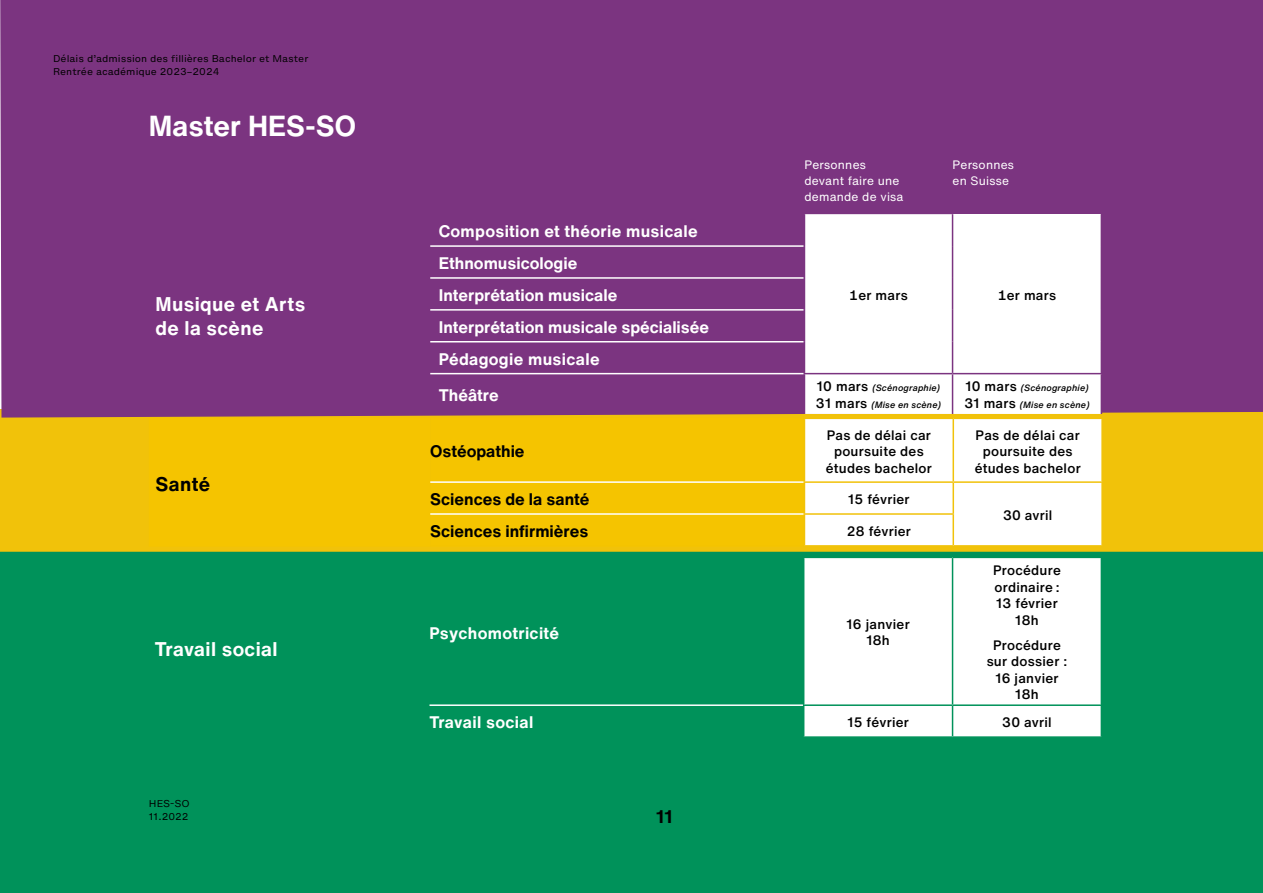
<style>
.page{position:relative;width:1263px;height:893px;background:#fff}
.page>*{position:absolute;margin:0;border:0;box-sizing:border-box;transform-origin:0 0}
.t1{font:700 28.5px "Helvetica Now Text";color:#fff}
.t2{font:700 19.5px/24px "Helvetica Now Text";letter-spacing:.02em;color:#fff}
.t3{font:700 19.5px "Helvetica Now Text";letter-spacing:.02em;color:#000}
.t4{font:700 18px "Helvetica Now Text";color:#000}
.t5{font:700 16.5px/32px "Helvetica Now Text";color:#fff}
.t6{font:700 16.5px "Helvetica Now Text";letter-spacing:.02em;color:#fff}
.t7{font:700 16.5px "Helvetica Now Text";color:#000}
.t8{font:500 13.5px/16.5px "Helvetica Now Text";letter-spacing:.02em;color:#000;text-align:center}
.t9{font:12px/15.8px "Helvetica Now Text";letter-spacing:.02em;color:#fff}
.t10{font:9px/12.8px "Helvetica Now Micro";color:#000}
.t11{font:italic 500 9px/16.5px "Helvetica Now Text";letter-spacing:.02em;color:#000}
.s1{font-style:normal;font-size:13.5px}
</style>
<div class="page">
<div style="left:0;top:409px;width:1263px;height:212px;background:#f1c20a"></div>
<div style="left:0;top:0;width:1263px;height:418px;background:#7b3480"></div>
<div style="left:1px;top:552px;width:1261px;height:340px;background:#00925a"></div>
<div style="left:0;top:552px;width:1263px;height:341px;border:2px solid #00925a"></div>
<svg style="left:805px;top:214px;width:296px;height:200px"></svg>
<div style="left:952px;top:214px;width:149px;height:160px;background:#fff"></div>
<hr style="left:430px;top:245px;width:374px;height:2px;background:#fff">
<hr style="left:430px;top:277px;width:374px;height:2px;background:#fff">
<hr style="left:430px;top:309px;width:374px;height:2px;background:#fff">
<hr style="left:430px;top:341px;width:374px;height:1px;background:#fff">
<hr style="left:430px;top:373px;width:374px;height:1px;background:#fff">
<hr style="left:149px;top:159px;width:1px;height:55px;background:#7b3480">
<hr style="left:149px;top:214px;width:1px;height:32px;background:#7b3480">
<hr style="left:149px;top:246px;width:1px;height:32px;background:#7b3480">
<hr style="left:149px;top:278px;width:1px;height:32px;background:#7b3480">
<hr style="left:149px;top:310px;width:1px;height:32px;background:#7b3480">
<hr style="left:149px;top:342px;width:1px;height:32px;background:#7b3480">
<hr style="left:149px;top:374px;width:1px;height:40px;background:#7b3480">
<hr style="left:804px;top:214px;width:1px;height:32px;background:#7b3480">
<hr style="left:952px;top:214px;width:1px;height:32px;background:#7b3480">
<hr style="left:952px;top:246px;width:1px;height:32px;background:#7b3480">
<hr style="left:952px;top:278px;width:1px;height:32px;background:#7b3480">
<hr style="left:952px;top:310px;width:1px;height:32px;background:#7b3480">
<hr style="left:952px;top:342px;width:1px;height:31px;background:#7b3480">
<hr style="left:1101px;top:214px;width:1px;height:32px;background:#7b3480">
<hr style="left:1101px;top:246px;width:1px;height:32px;background:#7b3480">
<hr style="left:1101px;top:278px;width:1px;height:32px;background:#7b3480">
<hr style="left:1101px;top:310px;width:1px;height:32px;background:#7b3480">
<hr style="left:1101px;top:342px;width:1px;height:31px;background:#7b3480">
<hr style="left:804px;top:246px;width:1px;height:32px;background:#7b3480">
<hr style="left:804px;top:278px;width:1px;height:32px;background:#7b3480">
<hr style="left:804px;top:310px;width:1px;height:32px;background:#7b3480">
<hr style="left:804px;top:342px;width:1px;height:31px;background:#7b3480">
<hr style="left:804px;top:374px;width:1px;height:40px;background:#7b3480">
<hr style="left:804px;top:373px;width:148px;height:1px;background:#7b3480">
<hr style="left:952px;top:374px;width:1px;height:40px;background:#7b3480">
<hr style="left:952px;top:373px;width:150px;height:1px;background:#7b3480">
<hr style="left:1101px;top:374px;width:1px;height:40px;background:#7b3480">
<div style="left:150px;top:418px;width:280px;height:128px;background:#f5c400"></div>
<div style="left:805px;top:419px;width:296px;height:126px;background:#fff"></div>
<hr style="left:149px;top:418px;width:281px;height:1px;background:#f5c400">
<hr style="left:149px;top:419px;width:1px;height:63px;background:#f5c400">
<hr style="left:149px;top:482px;width:1px;height:32px;background:#f5c400">
<hr style="left:149px;top:514px;width:1px;height:31px;background:#f5c400">
<hr style="left:149px;top:545px;width:281px;height:2px;background:#f5c400">
<hr style="left:430px;top:418px;width:374px;height:1px;background:#f5c400">
<hr style="left:430px;top:545px;width:374px;height:2px;background:#f5c400">
<hr style="left:430px;top:481px;width:374px;height:2px;background:#fff">
<hr style="left:430px;top:513px;width:374px;height:2px;background:#fff">
<hr style="left:952px;top:419px;width:2px;height:62px;background:#f1c20a">
<hr style="left:804px;top:481px;width:149px;height:2px;background:#f1c20a">
<hr style="left:953px;top:481px;width:150px;height:2px;background:#f1c20a">
<hr style="left:952px;top:483px;width:2px;height:30px;background:#f1c20a">
<hr style="left:804px;top:513px;width:150px;height:2px;background:#f1c20a">
<hr style="left:952px;top:515px;width:2px;height:30px;background:#f1c20a">
<div style="left:804px;top:558px;width:297px;height:178px;background:#fff"></div>
<div style="left:952px;top:557px;width:149px;height:148px;background:#fff"></div>
<hr style="left:429px;top:704px;width:374px;height:2px;background:#fff">
<hr style="left:952px;top:557px;width:150px;height:1px;background:#00925a">
<hr style="left:952px;top:558px;width:1px;height:146px;background:#00925a">
<hr style="left:803px;top:704px;width:149px;height:2px;background:#00925a">
<hr style="left:952px;top:704px;width:150px;height:2px;background:#00925a">
<hr style="left:952px;top:706px;width:1px;height:30px;background:#00925a">
<p class="t10" style="left:53px;top:52px;width:257px">Délais d’admission des fillières Bachelor et Master<br>Rentrée académique 2023–2024</p>
<h1 class="t1" style="left:149px;top:104px;width:209px">Master HES-SO</h1>
<h2 class="t2" style="left:156px;top:291px;width:151px">Musique et Arts de la scène</h2>
<h2 class="t3" style="left:156px;top:469px;width:56px">Santé</h2>
<h2 class="t2" style="left:155px;top:636px;width:124px">Travail social</h2>
<p class="t10" style="left:149px;top:797px;width:43px">HES-SO<br>11.2022</p>
<p class="t6" style="left:439px;top:219px;width:260px">Composition et théorie musicale</p>
<p class="t9" style="left:804px;top:157px;width:100px">Personnes devant faire une demande de visa</p>
<p class="t9" style="left:952px;top:157px;width:63px">Personnes en Suisse</p>
<p class="t5" style="left:439px;top:247px;width:272px">Ethnomusicologie<br>Interprétation musicale<br>Interprétation musicale spécialisée<br>Pédagogie musicale</p>
<p class="t5" style="left:439px;top:379px;width:61px">Théâtre</p>
<p class="t11" style="left:816px;top:380px;width:127px"><span class="s1">10 mars</span> (Scénographie)<br><span class="s1">31 mars</span> (Mise en scène)</p>
<p class="t11" style="left:964px;top:380px;width:127px"><span class="s1">10 mars</span> (Scénographie)<br><span class="s1">31 mars</span> (Mise en scène)</p>
<p class="t8" style="left:849px;top:286px;width:60px">1er mars</p>
<p class="t8" style="left:998px;top:286px;width:60px">1er mars</p>
<p class="t7" style="left:430px;top:439px;width:96px">Ostéopathie</p>
<p class="t8" style="left:826px;top:426px;width:107px">Pas de délai car poursuite des études bachelor</p>
<p class="t8" style="left:975px;top:426px;width:107px">Pas de délai car poursuite des études bachelor</p>
<p class="t7" style="left:430px;top:487px;width:161px">Sciences de la santé</p>
<p class="t8" style="left:848px;top:491px;width:63px">15 février</p>
<p class="t7" style="left:430px;top:519px;width:160px">Sciences infirmières</p>
<p class="t8" style="left:847px;top:522px;width:66px">28 février</p>
<p class="t6" style="left:429px;top:620px;width:131px">Psychomotricité</p>
<p class="t8" style="left:846px;top:616px;width:65px">16 janvier<br>18h</p>
<p class="t8" style="left:1003px;top:506px;width:51px">30 avril</p>
<p class="t8" style="left:993px;top:562px;width:69px">Procédure ordinaire :<br>13 février<br>18h</p>
<p class="t8" style="left:987px;top:636px;width:82px">Procédure sur dossier :<br>16 janvier<br>18h</p>
<p class="t6" style="left:429px;top:710px;width:105px">Travail social</p>
<p class="t8" style="left:847px;top:714px;width:63px">15 février</p>
<p class="t8" style="left:1002px;top:714px;width:51px">30 avril</p>
<h3 class="t4" style="left:656px;top:803px;width:18px">11</h3>
</div>
